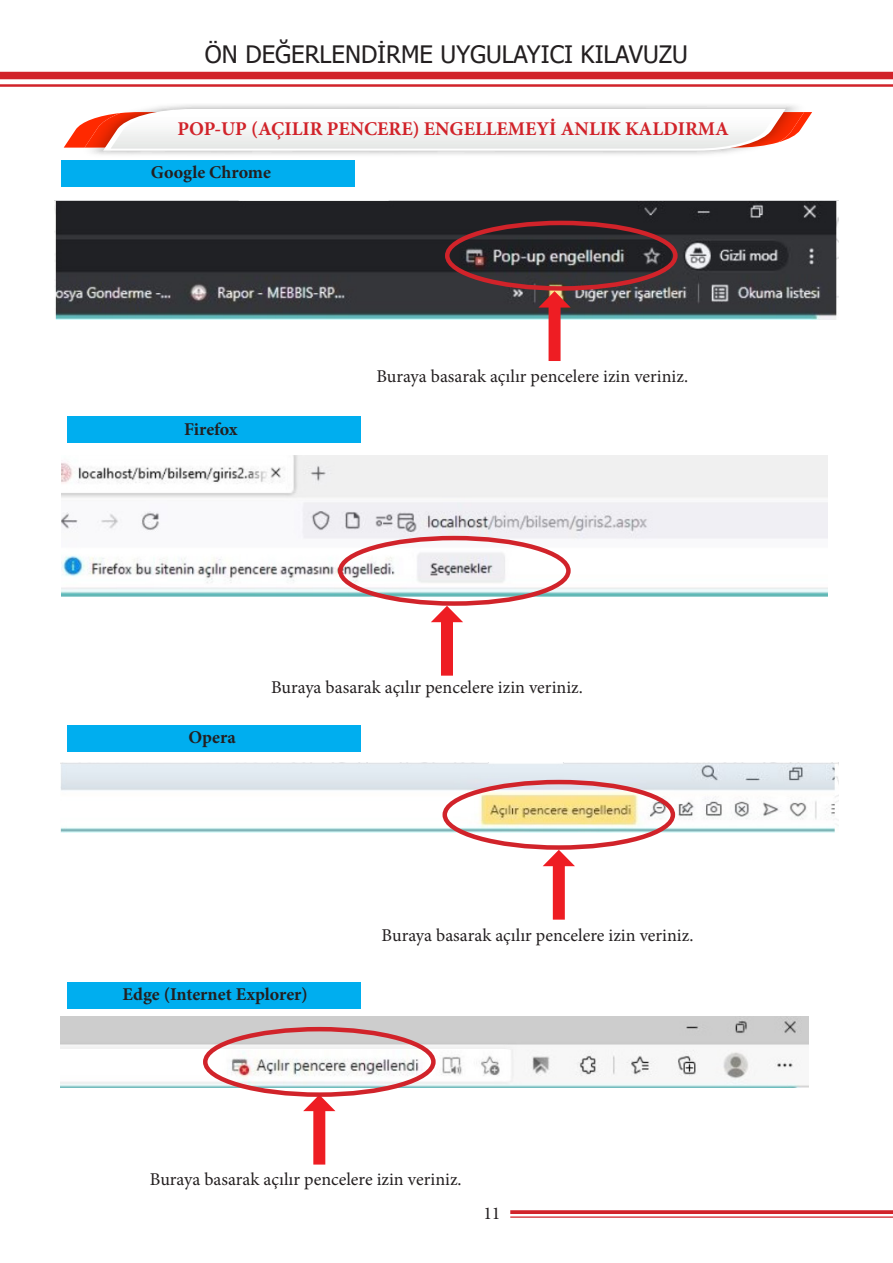
<style>
.page{position:relative;width:893px;height:1263px;background:#fff}
.page>*{position:absolute;margin:0;border:0;box-sizing:border-box;transform-origin:0 0}
.t1{font:24px "Tahoma";color:#231f20}
.t2{font:700 19.5px "Minion Pro";color:#d1232a}
.t3{font:18px "Minion Pro";color:#231f20}
.t4{font:700 18px "Minion Pro";color:#231f20}
</style>
<div class="page">
<div style="left:0;top:72px;width:893px;height:7px;background:#d1232a"></div>
<hr style="left:0;top:84px;width:893px;height:3px;background:#d1232a">
<svg style="left:510px;top:1210px;width:383px;height:4px;fill:#d1242b"></svg>
<hr style="left:510px;top:1216px;width:383px;height:2px;background:#d1232a">
<svg style="left:64px;top:109px;width:748px;height:42px"></svg>
<img style="left:54px;top:200px;width:785px;height:119px">
<div style="left:445px;top:221px;width:233px;height:70px;border:4px solid #d1232a;border-radius:50%"></div>
<img style="left:61px;top:455px;width:766px;height:141px">
<div style="left:338px;top:536px;width:233px;height:70px;border:4px solid #d1232a;border-radius:50%"></div>
<div style="left:553px;top:863px;width:12px;height:57px;background:#ee1d23"></div>
<svg style="left:543px;top:850px;width:32px;height:16px"></svg>
<div style="left:313px;top:1108px;width:12px;height:56px;background:#ee1d23"></div>
<svg style="left:303px;top:1097px;width:32px;height:14px"></svg>
<div style="left:441px;top:619px;width:12px;height:57px;background:#ee1d23"></div>
<svg style="left:431px;top:606px;width:32px;height:16px"></svg>
<div style="left:549px;top:305px;width:12px;height:56px;background:#ee1d23"></div>
<svg style="left:538px;top:291px;width:33px;height:17px"></svg>
<img style="left:60px;top:762px;width:779px;height:70px">
<div style="left:442px;top:780px;width:233px;height:70px;border:4px solid #d1232a;border-radius:50%"></div>
<img style="left:60px;top:1016px;width:749px;height:72px">
<div style="left:203px;top:1027px;width:233px;height:70px;border:4px solid #d1232a;border-radius:50%"></div>
<div style="left:61px;top:160px;width:294px;height:27px;background:#00aeef"></div>
<div style="left:67px;top:416px;width:293px;height:27px;background:#00aeef"></div>
<div style="left:67px;top:726px;width:293px;height:26px;background:#00aeef"></div>
<div style="left:67px;top:982px;width:293px;height:27px;background:#00aeef"></div>
<h1 class="t1" style="left:205px;top:38px;width:485px">ÖN DEĞERLENDİRME UYGULAYICI KILAVUZU</h1>
<p class="t2" style="left:177px;top:115px;width:553px">POP-UP (AÇILIR PENCERE) ENGELLEMEYİ ANLIK KALDIRMA</p>
<p class="t4" style="left:151px;top:159px;width:122px">Google Chrome</p>
<p class="t4" style="left:184px;top:416px;width:55px">Firefox</p>
<p class="t3" style="left:376px;top:364px;width:313px">Buraya basarak açılır pencelere izin veriniz.</p>
<p class="t4" style="left:188px;top:725px;width:49px">Opera</p>
<p class="t3" style="left:271px;top:675px;width:313px">Buraya basarak açılır pencelere izin veriniz.</p>
<p class="t3" style="left:382px;top:923px;width:313px">Buraya basarak açılır pencelere izin veriniz.</p>
<p class="t4" style="left:122px;top:981px;width:187px">Edge (Internet Explorer)</p>
<p class="t3" style="left:150px;top:1167px;width:313px">Buraya basarak açılır pencelere izin veriniz.</p>
<p class="t3" style="left:483px;top:1201px;width:19px">11</p>
</div>
